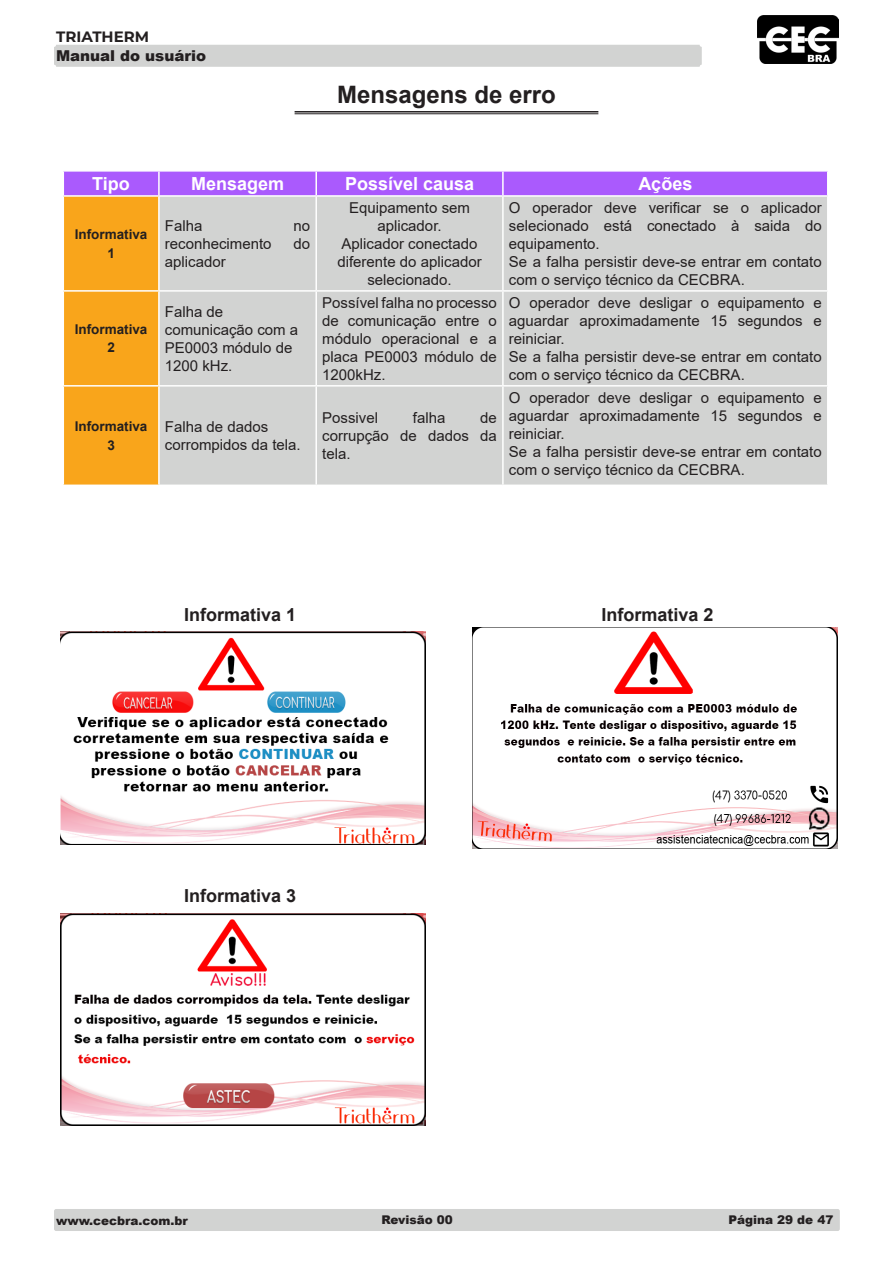
<style>
.page{position:relative;width:893px;height:1263px;background:#fff}
.page>*{position:absolute;margin:0;border:0;box-sizing:border-box;transform-origin:0 0}
.Capitulos{font:700 24px "Arial";color:#231f20}
.t1{font:700 18px "Arial";color:#231f20}
.Entrada_sumário{font:700 18px "Arial";color:#fff}
.t2{font:15px/18px "Arial";color:#231f20;text-align:justify}
.t3{font:900 15px "Arial";color:#231f20}
.t4{font:700 15px "Montserrat";color:#231f20}
.Entrada_sumário-2{font:700 13.5px "Arial";color:#231f20}
.t5{font:900 12px "Arial";color:#231f20}
</style>
<div class="page">
<div style="left:54px;top:45px;width:648px;height:22px;background:#d2d3d2;border-radius:2px"></div>
<img style="left:758px;top:15px;width:81px;height:49px">
<div style="left:54px;top:1209px;width:786px;height:22px;background:#d2d3d2;border-radius:2px"></div>
<hr style="left:295px;top:111px;width:303px;height:2px;background:#231f20">
<hr style="left:295px;top:114px;width:303px;height:1px;background:#231f20">
<svg style="left:63px;top:171px;width:765px;height:314px;background:#d3c4c0"></svg>
<hr style="left:316px;top:195px;width:187px;height:2px;background:#fff">
<hr style="left:503px;top:195px;width:325px;height:2px;background:#fff">
<hr style="left:502px;top:197px;width:2px;height:93px;background:#fff">
<hr style="left:827px;top:197px;width:1px;height:93px;background:#fff">
<hr style="left:316px;top:290px;width:187px;height:2px;background:#fff">
<hr style="left:503px;top:290px;width:325px;height:2px;background:#fff">
<hr style="left:502px;top:292px;width:2px;height:93px;background:#fff">
<hr style="left:827px;top:292px;width:1px;height:93px;background:#fff">
<hr style="left:316px;top:385px;width:187px;height:2px;background:#fff">
<hr style="left:315px;top:387px;width:2px;height:98px;background:#fff">
<hr style="left:503px;top:385px;width:325px;height:2px;background:#fff">
<hr style="left:502px;top:387px;width:2px;height:98px;background:#fff">
<hr style="left:827px;top:387px;width:1px;height:98px;background:#fff">
<hr style="left:63px;top:292px;width:1px;height:93px;background:#fff">
<hr style="left:63px;top:385px;width:96px;height:2px;background:#fff">
<hr style="left:63px;top:387px;width:1px;height:98px;background:#fff">
<hr style="left:158px;top:387px;width:2px;height:98px;background:#fff">
<hr style="left:158px;top:197px;width:2px;height:93px;background:#fff">
<hr style="left:158px;top:292px;width:2px;height:93px;background:#fff">
<hr style="left:315px;top:292px;width:2px;height:93px;background:#fff">
<hr style="left:159px;top:385px;width:157px;height:2px;background:#fff">
<hr style="left:63px;top:195px;width:96px;height:2px;background:#fff">
<hr style="left:63px;top:197px;width:1px;height:93px;background:#fff">
<hr style="left:159px;top:195px;width:157px;height:2px;background:#fff">
<hr style="left:315px;top:197px;width:2px;height:93px;background:#fff">
<hr style="left:63px;top:290px;width:96px;height:2px;background:#fff">
<hr style="left:159px;top:290px;width:157px;height:2px;background:#fff">
<img style="left:61px;top:632px;width:364px;height:212px">
<img style="left:473px;top:627px;width:364px;height:221px">
<img style="left:61px;top:913px;width:364px;height:212px">
<p class="t4" style="left:56px;top:26px;width:94px">TRIATHERM</p>
<p class="t3" style="left:56px;top:45px;width:152px">Manual do usuário</p>
<p class="Capitulos" style="left:337px;top:77px;width:220px">Mensagens de erro</p>
<p class="Entrada_sumário" style="left:92px;top:171px;width:39px">Tipo</p>
<p class="Entrada_sumário" style="left:191px;top:171px;width:95px">Mensagem</p>
<p class="Entrada_sumário" style="left:345px;top:171px;width:131px">Possível causa</p>
<p class="Entrada_sumário" style="left:638px;top:171px;width:56px">Ações</p>
<p class="Entrada_sumário-2" style="left:75px;top:225px;width:74px">Informativa</p>
<p class="Entrada_sumário-2" style="left:107px;top:243px;width:9px">1</p>
<p class="t2" style="left:509px;top:198px;width:314px">O operador deve verificar se o aplicador selecionado está conectado à saida do equipamento.</p>
<p class="t2" style="left:509px;top:252px;width:314px">Se a falha persistir deve-se entrar em contato com o serviço técnico da CECBRA.</p>
<p class="t2" style="left:349px;top:198px;width:122px;text-align:center">Equipamento sem aplicador.</p>
<p class="t2" style="left:337px;top:234px;width:146px;text-align:center">Aplicador conectado diferente do aplicador selecionado.</p>
<p class="t2" style="left:165px;top:216px;width:39px">Falha</p>
<p class="t2" style="left:294px;top:216px;width:18px">no</p>
<p class="t2" style="left:165px;top:234px;width:108px">reconhecimento</p>
<p class="t2" style="left:294px;top:234px;width:18px">do</p>
<p class="t2" style="left:165px;top:252px;width:62px">aplicador</p>
<p class="Entrada_sumário-2" style="left:75px;top:320px;width:74px">Informativa</p>
<p class="Entrada_sumário-2" style="left:107px;top:338px;width:9px">2</p>
<p class="Entrada_sumário-2" style="left:75px;top:417px;width:74px">Informativa</p>
<p class="Entrada_sumário-2" style="left:107px;top:435px;width:9px">3</p>
<p class="t2" style="left:165px;top:302px;width:135px;text-align:left">Falha de comunicação com a<br>PE0003 módulo de<br>1200 kHz.</p>
<p class="t2" style="left:322px;top:293px;width:176px">Possível falha no processo de comunicação entre o módulo operacional e a placa PE0003 módulo de 1200kHz.</p>
<p class="t2" style="left:509px;top:293px;width:314px">O operador deve desligar o equipamento e aguardar aproximadamente 15 segundos e reiniciar.</p>
<p class="t2" style="left:509px;top:347px;width:314px">Se a falha persistir deve-se entrar em contato com o serviço técnico da CECBRA.</p>
<p class="t2" style="left:165px;top:418px;width:137px">Falha de dados corrompidos da tela.</p>
<p class="t2" style="left:322px;top:409px;width:57px">Possivel</p>
<p class="t2" style="left:413px;top:409px;width:34px">falha</p>
<p class="t2" style="left:322px;top:409px;width:176px;text-indent:158px">de corrupção de dados da tela.</p>
<p class="t2" style="left:509px;top:388px;width:314px">O operador deve desligar o equipamento e aguardar aproximadamente 15 segundos e reiniciar.</p>
<p class="t2" style="left:509px;top:442px;width:314px">Se a falha persistir deve-se entrar em contato com o serviço técnico da CECBRA.</p>
<p class="t1" style="left:184px;top:602px;width:114px">Informativa 1</p>
<p class="t1" style="left:601px;top:602px;width:114px">Informativa 2</p>
<p class="t1" style="left:184px;top:883px;width:114px">Informativa 3</p>
<p class="t5" style="left:56px;top:1212px;width:133px">www.cecbra.com.br</p>
<p class="t5" style="left:381px;top:1211px;width:73px">Revisão 00</p>
<p class="t5" style="left:729px;top:1211px;width:106px">Página 29 de 47</p>
</div>
